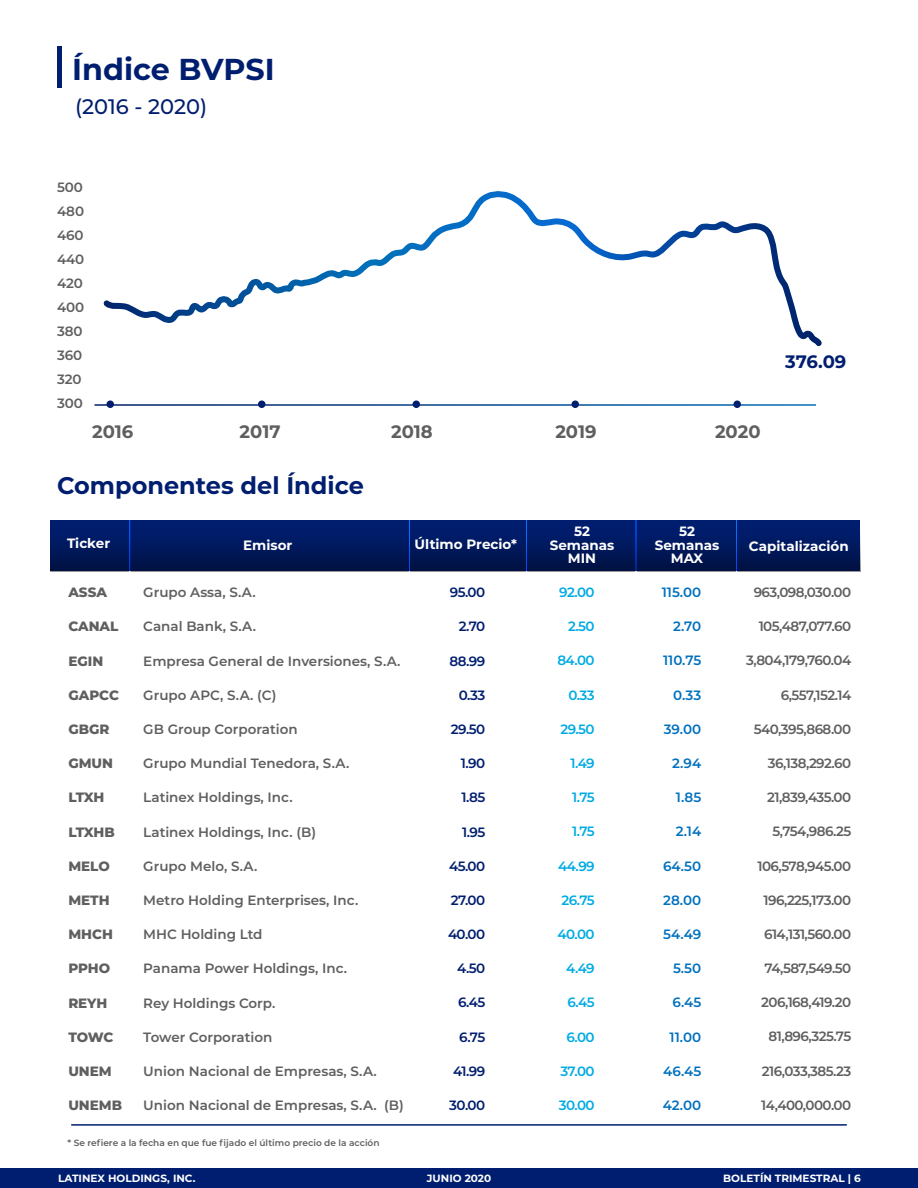
<style>
.page{position:relative;width:918px;height:1188px;background:#fff}
.page>*{position:absolute;margin:0;border:0;box-sizing:border-box;transform-origin:0 0}
.t1{font:700 30.15px "Montserrat";color:#001e6f}
.t2{font:700 24px "Montserrat";color:#001e6f}
.t3{font:500 21px "Montserrat";letter-spacing:-.005em;color:#001e6f}
.t4{font:700 18px "Montserrat";color:#5f5f5f}
.t5{font:700 18px "Montserrat";color:#001e6f}
.t6{font:600 13.5px "Montserrat";color:#5f5f5f}
.t7{font:600 13.5px "Montserrat";letter-spacing:-.04em;color:#5f5f5f}
.t8{font:600 13.5px "Montserrat";color:#0071bf}
.t9{font:600 13.5px "Montserrat";letter-spacing:-.04em;color:#001e6f}
.t10{font:600 13.5px "Montserrat";letter-spacing:-.04em;color:#00abe4}
.t11{font:800 13.5px "Montserrat";color:#5f5f5f}
.t12{font:700 13.5px/13.2px "Montserrat";color:#fff;text-align:center}
.t13{font:700 10.5px "Montserrat";color:#fff}
.t14{font:600 9px "Montserrat";color:#5f5f5f}
</style>
<div class="page">
<div style="left:57px;top:46px;width:5px;height:42px;background:#001e6f"></div>
<div style="left:106px;top:400px;width:8px;height:8px;background:#001e6f;border-radius:50%"></div>
<div style="left:258px;top:400px;width:8px;height:8px;background:#001e6f;border-radius:50%"></div>
<div style="left:412px;top:400px;width:8px;height:8px;background:#001e6f;border-radius:50%"></div>
<div style="left:572px;top:400px;width:7px;height:8px;background:#001e6f;border-radius:50%"></div>
<div style="left:734px;top:400px;width:7px;height:8px;background:#001e6f;border-radius:50%"></div>
<div style="left:0;top:1168px;width:918px;height:20px;background:#001e6f"></div>
<div style="left:50px;top:520px;width:810px;height:52px;background:linear-gradient(to bottom,#001f76,#001243)"></div>
<hr style="left:129px;top:518px;width:1px;height:54px;background:#fff">
<hr style="left:409px;top:519px;width:1px;height:54px;background:#fff">
<hr style="left:526px;top:519px;width:1px;height:54px;background:#fff">
<hr style="left:636px;top:519px;width:1px;height:54px;background:#fff">
<hr style="left:736px;top:519px;width:1px;height:54px;background:#fff">
<svg style="left:103px;top:191px;width:719px;height:155px"></svg>
<hr style="left:71px;top:1124px;width:776px;height:2px;background:#001e6f">
<h1 class="t1" style="left:72px;top:48px;width:204px">Índice BVPSI</h1>
<h3 class="t3" style="left:75px;top:92px;width:134px">(2016 - 2020)</h3>
<p class="t6" style="left:57px;top:177px;width:28px">500</p>
<p class="t6" style="left:57px;top:201px;width:29px">480</p>
<p class="t6" style="left:57px;top:225px;width:28px">460</p>
<p class="t6" style="left:57px;top:249px;width:29px">440</p>
<p class="t6" style="left:57px;top:273px;width:28px">420</p>
<p class="t6" style="left:57px;top:297px;width:29px">400</p>
<p class="t6" style="left:57px;top:321px;width:27px">380</p>
<p class="t6" style="left:57px;top:345px;width:27px">360</p>
<p class="t6" style="left:57px;top:369px;width:26px">320</p>
<p class="t6" style="left:57px;top:393px;width:28px">300</p>
<h3 class="t4" style="left:92px;top:419px;width:43px">2016</h3>
<h3 class="t4" style="left:240px;top:419px;width:42px">2017</h3>
<h3 class="t4" style="left:391px;top:419px;width:43px">2018</h3>
<h3 class="t4" style="left:555px;top:419px;width:43px">2019</h3>
<h3 class="t4" style="left:715px;top:419px;width:47px">2020</h3>
<h2 class="t2" style="left:57px;top:468px;width:308px">Componentes del Índice</h2>
<h3 class="t5" style="left:785px;top:348px;width:63px">376.09</h3>
<p class="t12" style="left:67px;top:536px;width:45px">Ticker</p>
<p class="t12" style="left:243px;top:538px;width:51px">Emisor</p>
<p class="t12" style="left:414px;top:537px;width:104px">Último Precio*</p>
<p class="t12" style="left:550px;top:524px;width:66px">52<br>Semanas<br>MIN</p>
<p class="t12" style="left:655px;top:524px;width:66px">52<br>Semanas<br>MAX</p>
<p class="t11" style="left:68px;top:583px;width:40px">ASSA</p>
<p class="t11" style="left:68px;top:617px;width:52px">CANAL</p>
<p class="t11" style="left:68px;top:651px;width:36px">EGIN</p>
<p class="t11" style="left:68px;top:685px;width:52px">GAPCC</p>
<p class="t11" style="left:68px;top:719px;width:43px">GBGR</p>
<p class="t11" style="left:68px;top:754px;width:46px">GMUN</p>
<p class="t11" style="left:68px;top:788px;width:38px">LTXH</p>
<p class="t11" style="left:68px;top:822px;width:48px">LTXHB</p>
<p class="t11" style="left:68px;top:856px;width:43px">MELO</p>
<p class="t11" style="left:68px;top:890px;width:43px">METH</p>
<p class="t11" style="left:68px;top:925px;width:46px">MHCH</p>
<p class="t11" style="left:68px;top:959px;width:43px">PPHO</p>
<p class="t11" style="left:68px;top:993px;width:41px">REYH</p>
<p class="t11" style="left:68px;top:1027px;width:47px">TOWC</p>
<p class="t11" style="left:68px;top:1061px;width:45px">UNEM</p>
<p class="t11" style="left:68px;top:1096px;width:55px">UNEMB</p>
<p class="t6" style="left:143px;top:583px;width:114px">Grupo Assa, S.A.</p>
<p class="t6" style="left:143px;top:617px;width:114px">Canal Bank, S.A.</p>
<p class="t6" style="left:143px;top:651px;width:259px">Empresa General de Inversiones, S.A.</p>
<p class="t6" style="left:143px;top:685px;width:135px">Grupo APC, S.A. (C)</p>
<p class="t6" style="left:143px;top:720px;width:156px">GB Group Corporation</p>
<p class="t6" style="left:143px;top:754px;width:207px">Grupo Mundial Tenedora, S.A.</p>
<p class="t6" style="left:143px;top:788px;width:151px">Latinex Holdings, Inc.</p>
<p class="t6" style="left:143px;top:822px;width:174px">Latinex Holdings, Inc. (B)</p>
<p class="t6" style="left:143px;top:856px;width:116px">Grupo Melo, S.A.</p>
<p class="t6" style="left:143px;top:891px;width:217px">Metro Holding Enterprises, Inc.</p>
<p class="t6" style="left:143px;top:925px;width:121px">MHC Holding Ltd</p>
<p class="t6" style="left:143px;top:959px;width:205px">Panama Power Holdings, Inc.</p>
<p class="t6" style="left:143px;top:993px;width:134px">Rey Holdings Corp.</p>
<p class="t6" style="left:143px;top:1027px;width:131px">Tower Corporation</p>
<p class="t6" style="left:143px;top:1062px;width:235px">Union Nacional de Empresas, S.A.</p>
<p class="t6" style="left:143px;top:1096px;width:262px">Union Nacional de Empresas, S.A. (B)</p>
<p class="t14" style="left:68px;top:1137px;width:314px">* Se refiere a la fecha en que fue fijado el último precio de la acción</p>
<p class="t9" style="left:450px;top:583px;width:37px">95.00</p>
<p class="t9" style="left:459px;top:617px;width:28px">2.70</p>
<p class="t9" style="left:449px;top:651px;width:37px">88.99</p>
<p class="t9" style="left:459px;top:685px;width:28px">0.33</p>
<p class="t9" style="left:451px;top:720px;width:36px">29.50</p>
<p class="t9" style="left:461px;top:754px;width:26px">1.90</p>
<p class="t9" style="left:462px;top:788px;width:25px">1.85</p>
<p class="t9" style="left:462px;top:822px;width:25px">1.95</p>
<p class="t9" style="left:449px;top:856px;width:38px">45.00</p>
<p class="t9" style="left:451px;top:891px;width:36px">27.00</p>
<p class="t9" style="left:448px;top:925px;width:39px">40.00</p>
<p class="t9" style="left:457px;top:959px;width:30px">4.50</p>
<p class="t9" style="left:458px;top:993px;width:29px">6.45</p>
<p class="t9" style="left:459px;top:1027px;width:27px">6.75</p>
<p class="t9" style="left:453px;top:1062px;width:34px">41.99</p>
<p class="t9" style="left:449px;top:1096px;width:37px">30.00</p>
<p class="t10" style="left:559px;top:583px;width:37px">92.00</p>
<p class="t10" style="left:568px;top:617px;width:28px">2.50</p>
<p class="t10" style="left:557px;top:651px;width:39px">84.00</p>
<p class="t10" style="left:568px;top:685px;width:28px">0.33</p>
<p class="t10" style="left:560px;top:719px;width:36px">29.50</p>
<p class="t10" style="left:570px;top:754px;width:26px">1.49</p>
<p class="t10" style="left:572px;top:788px;width:24px">1.75</p>
<p class="t10" style="left:572px;top:822px;width:24px">1.75</p>
<p class="t10" style="left:558px;top:856px;width:38px">44.99</p>
<p class="t10" style="left:562px;top:890px;width:35px">26.75</p>
<p class="t10" style="left:558px;top:925px;width:39px">40.00</p>
<p class="t10" style="left:566px;top:959px;width:30px">4.49</p>
<p class="t10" style="left:568px;top:993px;width:29px">6.45</p>
<p class="t10" style="left:566px;top:1027px;width:30px">6.00</p>
<p class="t10" style="left:560px;top:1061px;width:36px">37.00</p>
<p class="t10" style="left:559px;top:1096px;width:37px">30.00</p>
<p class="t8" style="left:662px;top:583px;width:41px">115.00</p>
<p class="t8" style="left:673px;top:617px;width:30px">2.70</p>
<p class="t8" style="left:663px;top:651px;width:40px">110.75</p>
<p class="t8" style="left:673px;top:685px;width:30px">0.33</p>
<p class="t8" style="left:664px;top:719px;width:39px">39.00</p>
<p class="t8" style="left:672px;top:754px;width:30px">2.94</p>
<p class="t8" style="left:676px;top:788px;width:27px">1.85</p>
<p class="t8" style="left:676px;top:822px;width:27px">2.14</p>
<p class="t8" style="left:663px;top:856px;width:40px">64.50</p>
<p class="t8" style="left:663px;top:890px;width:40px">28.00</p>
<p class="t8" style="left:663px;top:925px;width:40px">54.49</p>
<p class="t8" style="left:673px;top:959px;width:30px">5.50</p>
<p class="t8" style="left:672px;top:993px;width:30px">6.45</p>
<p class="t8" style="left:670px;top:1027px;width:33px">11.00</p>
<p class="t8" style="left:663px;top:1061px;width:40px">46.45</p>
<p class="t8" style="left:663px;top:1096px;width:40px">42.00</p>
<p class="t12" style="left:749px;top:539px;width:101px">Capitalización</p>
<p class="t7" style="left:754px;top:583px;width:99px">963,098,030.00</p>
<p class="t7" style="left:759px;top:617px;width:94px">105,487,077.60</p>
<p class="t7" style="left:746px;top:651px;width:107px">3,804,179,760.04</p>
<p class="t6" style="left:781px;top:685px;width:72px">6,557,152.14</p>
<p class="t7" style="left:754px;top:719px;width:99px">540,395,868.00</p>
<p class="t7" style="left:768px;top:754px;width:85px">36,138,292.60</p>
<p class="t7" style="left:767px;top:788px;width:86px">21,839,435.00</p>
<p class="t6" style="left:773px;top:822px;width:80px">5,754,986.25</p>
<p class="t7" style="left:757px;top:856px;width:95px">106,578,945.00</p>
<p class="t7" style="left:764px;top:890px;width:89px">196,225,173.00</p>
<p class="t7" style="left:764px;top:925px;width:89px">614,131,560.00</p>
<p class="t7" style="left:765px;top:959px;width:88px">74,587,549.50</p>
<p class="t7" style="left:761px;top:993px;width:91px">206,168,419.20</p>
<p class="t7" style="left:769px;top:1027px;width:84px">81,896,325.75</p>
<p class="t7" style="left:762px;top:1061px;width:91px">216,033,385.23</p>
<p class="t7" style="left:761px;top:1096px;width:92px">14,400,000.00</p>
<p class="t13" style="left:58px;top:1171px;width:139px">LATINEX HOLDINGS, INC.</p>
<p class="t13" style="left:427px;top:1171px;width:66px">JUNIO 2020</p>
<p class="t13" style="left:723px;top:1171px;width:139px">BOLETÍN TRIMESTRAL | 6</p>
</div>
